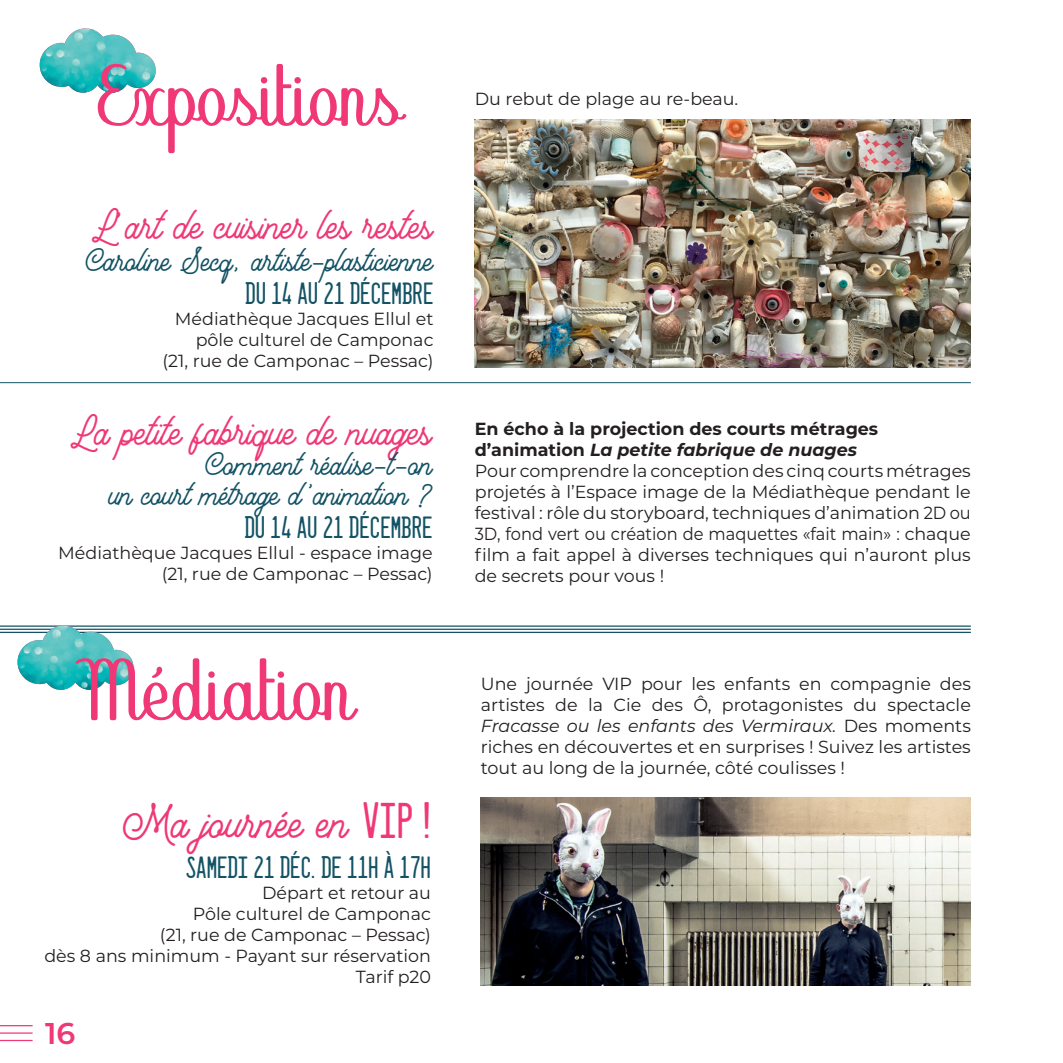
<style>
.page{position:relative;width:1063px;height:1063px;background:#fff}
.page>*{position:absolute;margin:0;border:0;box-sizing:border-box;transform-origin:0 0}
.t1{font:80.5px "Abecedary";color:#ef3875}
.t2{font:40px "Mountecarlo";color:#ef3875}
.t3{font:35px "Mountecarlo";color:#ef3875}
.t4{font:600 30px "Montserrat Alternates";color:#ef3875}
.t5{font:27.5px/30px "Mountecarlo";color:#135365;text-align:right}
.t6{font:27.5px "Dealerplate California";color:#135365}
.t7{font:17.5px/21px "Montserrat";color:#231f20;text-align:right}
.s1{font-family:"Dealerplate California";font-size:45px}
.s2{font-weight:700}
.s3{font-weight:700;font-style:italic}
.s4{font-style:italic}
</style>
<div class="page">
<hr style="left:0;top:1025px;width:33px;height:1px;background:#ef3875">
<hr style="left:0;top:1032px;width:33px;height:2px;background:#ef3875">
<hr style="left:0;top:1040px;width:33px;height:1px;background:#ef3875">
<hr style="left:0;top:626px;width:971px;height:1px;background:#135365">
<hr style="left:0;top:629px;width:971px;height:1px;background:#135365">
<hr style="left:0;top:632px;width:971px;height:1px;background:#135365">
<img style="left:481px;top:798px;width:490px;height:187px">
<img style="left:40px;top:28px;width:116px;height:65px">
<img style="left:18px;top:626px;width:116px;height:64px">
<img style="left:475px;top:119px;width:496px;height:248px">
<hr style="left:0;top:382px;width:971px;height:1px;background:#135365">
<h1 class="t1" style="left:98px;top:51px;width:306px">Expositions</h1>
<h3 class="t3" style="left:95px;top:200px;width:340px">L’art de cuisiner les restes</h3>
<h3 class="t5" style="left:86px;top:247px;width:349px">Caroline Secq, artiste-plasticienne</h3>
<h3 class="t6" style="left:245px;top:274px;width:190px">DU 14 AU 21 DÉCEMBRE</h3>
<p class="t7" style="left:162px;top:307px;width:273px">Médiathèque Jacques Ellul et pôle culturel de Camponac<br>(21, rue de Camponac – Pessac)</p>
<h3 class="t3" style="left:73px;top:406px;width:361px">La petite fabrique de nuages</h3>
<h3 class="t5" style="left:110px;top:451px;width:325px">Comment réalise-t-on<br>un court métrage d ’animation ?</h3>
<h3 class="t6" style="left:244px;top:508px;width:190px">DU 14 AU 21 DÉCEMBRE</h3>
<p class="t7" style="left:58px;top:542px;width:376px">Médiathèque Jacques Ellul - espace image (21, rue de Camponac – Pessac)</p>
<h1 class="t1" style="left:76px;top:645px;width:280px">Médiation</h1>
<h2 class="t2" style="left:123px;top:793px;width:310px">Ma journée en <span class="s1">VI P !</span></h2>
<h3 class="t6" style="left:186px;top:848px;width:247px">SAMEDI 21 DÉC. DE 11H À 17H</h3>
<p class="t7" style="left:44px;top:882px;width:388px">Départ et retour au<br>Pôle culturel de Camponac<br>(21, rue de Camponac – Pessac)<br>dès 8 ans minimum - Payant sur réservation<br>Tarif p20</p>
<h3 class="t4" style="left:45px;top:1012px;width:32px">16</h3>
<p class="t7" style="left:475px;top:88px;width:265px">Du rebut de plage au re-beau.</p>
<p class="t7" style="left:475px;top:418px;width:498px;text-align:left"><span class="s2">En écho à la projection des courts métrages d’animation</span> <span class="s3">La petite fabrique de nuages<br></span>Pour comprendre la conception des cinq courts métrages projetés à l’Espace image de la Médiathèque pendant le festival : rôle du storyboard, techniques d’animation 2D ou 3D, fond vert ou création de maquettes «fait main» : chaque film a fait appel à diverses techniques qui n’auront plus de secrets pour vous !</p>
<p class="t7" style="left:481px;top:673px;width:492px;text-align:justify">Une journée VIP pour les enfants en compagnie des artistes de la Cie des Ô, protagonistes du spectacle <span class="s4">Fracasse ou les enfants des Vermiraux.</span> Des moments riches en découvertes et en surprises ! Suivez les artistes tout au long de la journée, côté coulisses !</p>
</div>
